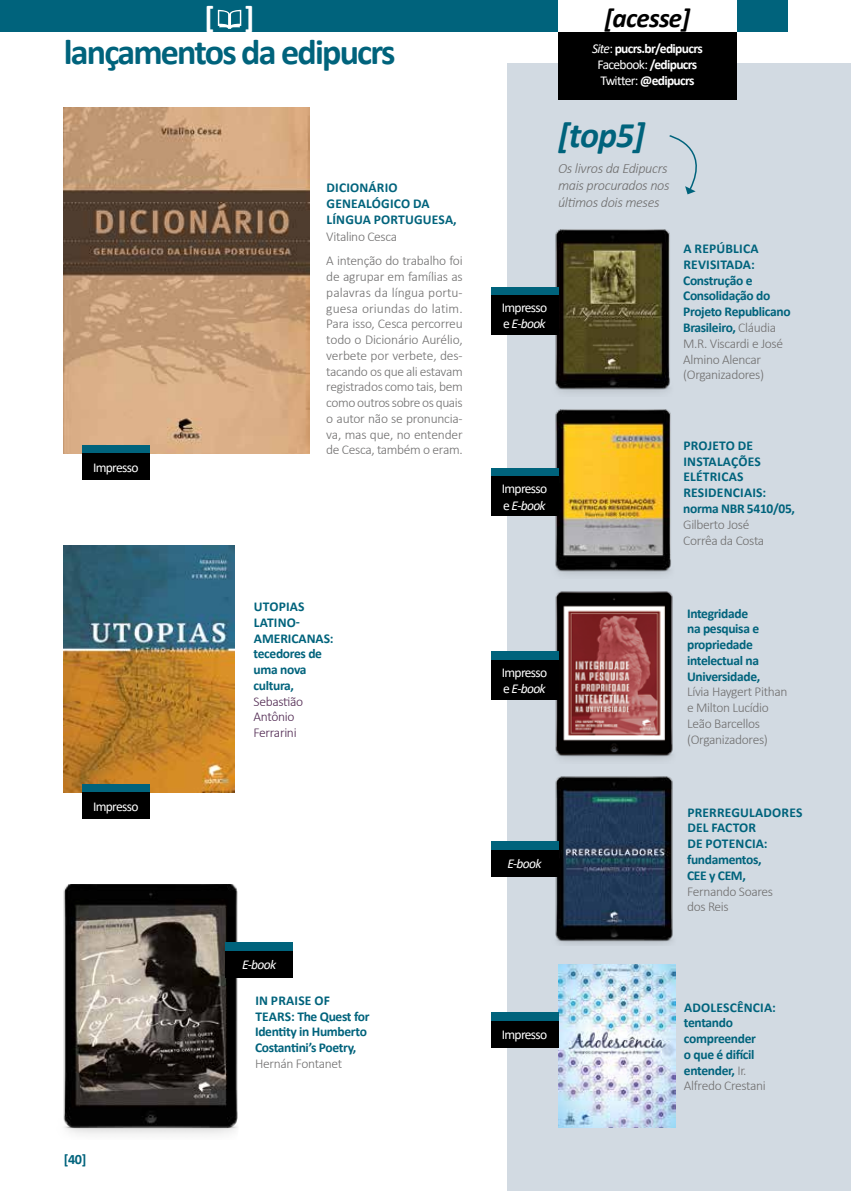
<style>
.page{position:relative;width:851px;height:1191px;background:#fff}
.page>*{position:absolute;margin:0;border:0;box-sizing:border-box;transform-origin:0 0}
.t1{font:700 36px "Calibri";letter-spacing:-.05em;color:#00637c}
.t2{font:italic 700 36px "Calibri";color:#00637c}
.t3{font:700 30.75px "Calibri";color:#fff}
.t4{font:italic 700 27px "Calibri";letter-spacing:-.025em;color:#000}
.t5{font:italic 300 14.25px/17.2px "Calibri";letter-spacing:-.025em;color:#706f6f}
.t6{font:700 14.25px "Calibri";color:#00637c}
.t7{font:300 13.5px/15.8px "Calibri";letter-spacing:-.025em;color:#706f6f}
.t8{font:700 13.5px/15.8px "Calibri";letter-spacing:-.025em;color:#00637c}
.t9{font:700 13.5px/15.8px "Calibri";letter-spacing:.015em;color:#00637c}
.t10{font:13.5px/16.2px "Calibri";letter-spacing:-.05em;color:#fff}
.t11{font:700 13.5px/16.2px "Calibri";letter-spacing:-.05em;color:#fff;text-align:center}
.t12{font:300 13.5px/15.8px "Calibri";letter-spacing:-.025em;color:#4f2750}
.t13{font:italic 13.5px "Calibri";letter-spacing:-.05em;color:#fff}
.s1{font-weight:400;font-style:italic}
.s2{font-weight:400}
.s3{font-style:italic}
.s4{font-weight:300;color:#706f6f}
</style>
<div class="page">
<img style="left:63px;top:884px;width:175px;height:251px">
<div style="left:507px;top:64px;width:343px;height:1127px;background:#d2dae2"></div>
<svg style="left:669px;top:135px;width:28px;height:59px"></svg>
<div style="left:0;top:0;width:787px;height:32px;background:#00637c"></div>
<svg style="left:218px;top:10px;width:23px;height:19px"></svg>
<div style="left:558px;top:0;width:178px;height:32px;background:#fff"></div>
<div style="left:558px;top:32px;width:178px;height:67px;background:#000"></div>
<img style="left:555px;top:229px;width:115px;height:164px">
<img style="left:555px;top:409px;width:116px;height:166px">
<img style="left:550px;top:776px;width:123px;height:169px">
<img style="left:550px;top:591px;width:123px;height:169px">
<div style="left:225px;top:942px;width:68px;height:17px;background:#00637c"></div>
<div style="left:225px;top:951px;width:68px;height:26px;background:#000"></div>
<img style="left:64px;top:107px;width:245px;height:347px">
<img style="left:558px;top:964px;width:117px;height:163px">
<div style="left:82px;top:445px;width:67px;height:16px;background:#00637c"></div>
<div style="left:82px;top:453px;width:67px;height:27px;background:#000"></div>
<img style="left:64px;top:545px;width:170px;height:247px">
<div style="left:82px;top:784px;width:67px;height:16px;background:#00637c"></div>
<div style="left:82px;top:792px;width:67px;height:27px;background:#000"></div>
<div style="left:491px;top:841px;width:67px;height:17px;background:#00637c"></div>
<div style="left:491px;top:849px;width:67px;height:27px;background:#000"></div>
<div style="left:491px;top:287px;width:67px;height:17px;background:#00637c"></div>
<div style="left:491px;top:295px;width:67px;height:40px;background:#000"></div>
<div style="left:491px;top:468px;width:67px;height:17px;background:#00637c"></div>
<div style="left:491px;top:476px;width:67px;height:40px;background:#000"></div>
<div style="left:491px;top:651px;width:67px;height:17px;background:#00637c"></div>
<div style="left:491px;top:660px;width:67px;height:39px;background:#000"></div>
<div style="left:491px;top:1012px;width:67px;height:17px;background:#00637c"></div>
<div style="left:491px;top:1020px;width:67px;height:27px;background:#000"></div>
<h2 class="t3" style="left:204px;top:-5px;width:52px">[ ]</h2>
<h3 class="t4" style="left:604px;top:-1px;width:87px">[acesse]</h3>
<p class="t11" style="left:592px;top:40px;width:112px"><span class="s1">Site</span><span class="s2">:</span> pucrs.br/edipucrs<br><span class="s2">Facebook:</span> /edipucrs<br><span class="s2">Twitter:</span> @edipucrs</p>
<h1 class="t1" style="left:64px;top:26px;width:333px">lançamentos da edipucrs</h1>
<p class="t10" style="left:93px;top:459px;width:47px">Impresso</p>
<p class="t10" style="left:93px;top:798px;width:47px">Impresso</p>
<p class="t6" style="left:64px;top:1149px;width:24px">[40]</p>
<p class="t9" style="left:326px;top:179px;width:132px">DICIONÁRIO<br>GENEALÓGICO DA<br>LÍNGUA PORTUGUESA,</p>
<p class="t7" style="left:326px;top:224px;width:138px;line-height:24.3px">Vitalino Cesca<br>A intenção do trabalho foi</p>
<p class="t7" style="left:326px;top:268px;width:138px;text-align:justify">de agrupar em famílias as palavras da língua portu&shy;guesa oriundas do latim.<br>Para isso, Cesca percorreu todo o Dicionário Aurélio, verbete por verbete, des&shy;tacando os que ali estavam registrados como tais, bem como outros sobre os quais o autor não se pronuncia&shy;va, mas que, no entender de Cesca, também o eram.</p>
<p class="t8" style="left:253px;top:598px;width:81px">UTOPIAS<br>LATINO-<br>AMERICANAS: tecedores de uma nova cultura,</p>
<p class="t12" style="left:253px;top:693px;width:51px">Sebastião<br>Antônio<br>Ferrarini</p>
<p class="t13" style="left:242px;top:955px;width:36px">E-book</p>
<p class="t8" style="left:255px;top:992px;width:116px">IN PRAISE OF<br>TEARS: The Quest for<br>Identity in Humberto<br>Costantini’s Poetry,</p>
<p class="t7" style="left:255px;top:1055px;width:88px">Hernán Fontanet</p>
<h1 class="t2" style="left:558px;top:109px;width:89px">[top5]</h1>
<p class="t5" style="left:558px;top:159px;width:113px">Os livros da Edipucrs mais procurados nos últimos dois meses</p>
<p class="t10" style="left:501px;top:299px;width:47px">Impresso e <span class="s3">E-book</span></p>
<p class="t8" style="left:683px;top:240px;width:109px">A REPÚBLICA<br>REVISITADA:<br>Construção e<br>Consolidação do<br>Projeto Republicano<br>Brasileiro, <span class="s4">Cláudia<br>M.R. Viscardi e José<br>Almino Alencar (Organizadores)</span></p>
<p class="t10" style="left:501px;top:480px;width:47px">Impresso e <span class="s3">E-book</span></p>
<p class="t9" style="left:683px;top:437px;width:113px">PROJETO DE<br>INSTALAÇÕES<br>ELÉTRICAS<br>RESIDENCIAIS: norma NBR 5410/05,</p>
<p class="t7" style="left:683px;top:516px;width:83px">Gilberto José<br>Corrêa da Costa</p>
<p class="t10" style="left:501px;top:664px;width:47px">Impresso e <span class="s3">E-book</span></p>
<p class="t13" style="left:507px;top:854px;width:36px">E-book</p>
<p class="t8" style="left:687px;top:605px;width:75px">Integridade na pesquisa e propriedade intelectual na<br>Universidade,</p>
<p class="t7" style="left:687px;top:684px;width:102px">Lívia Haygert Pithan e Milton Lucídio<br>Leão Barcellos (Organizadores)</p>
<p class="t9" style="left:687px;top:804px;width:117px">PRERREGULADORES<br>DEL FACTOR<br>DE POTENCIA: fundamentos,<br>CEE y CEM,</p>
<p class="t7" style="left:687px;top:883px;width:87px">Fernando Soares dos Reis</p>
<p class="t10" style="left:501px;top:1026px;width:47px">Impresso</p>
<p class="t8" style="left:683px;top:998px;width:93px">ADOLESCÊNCIA: tentando compreender<br>o que é difícil entender, <span class="s4">Ir.<br>Alfredo Crestani</span></p>
</div>
